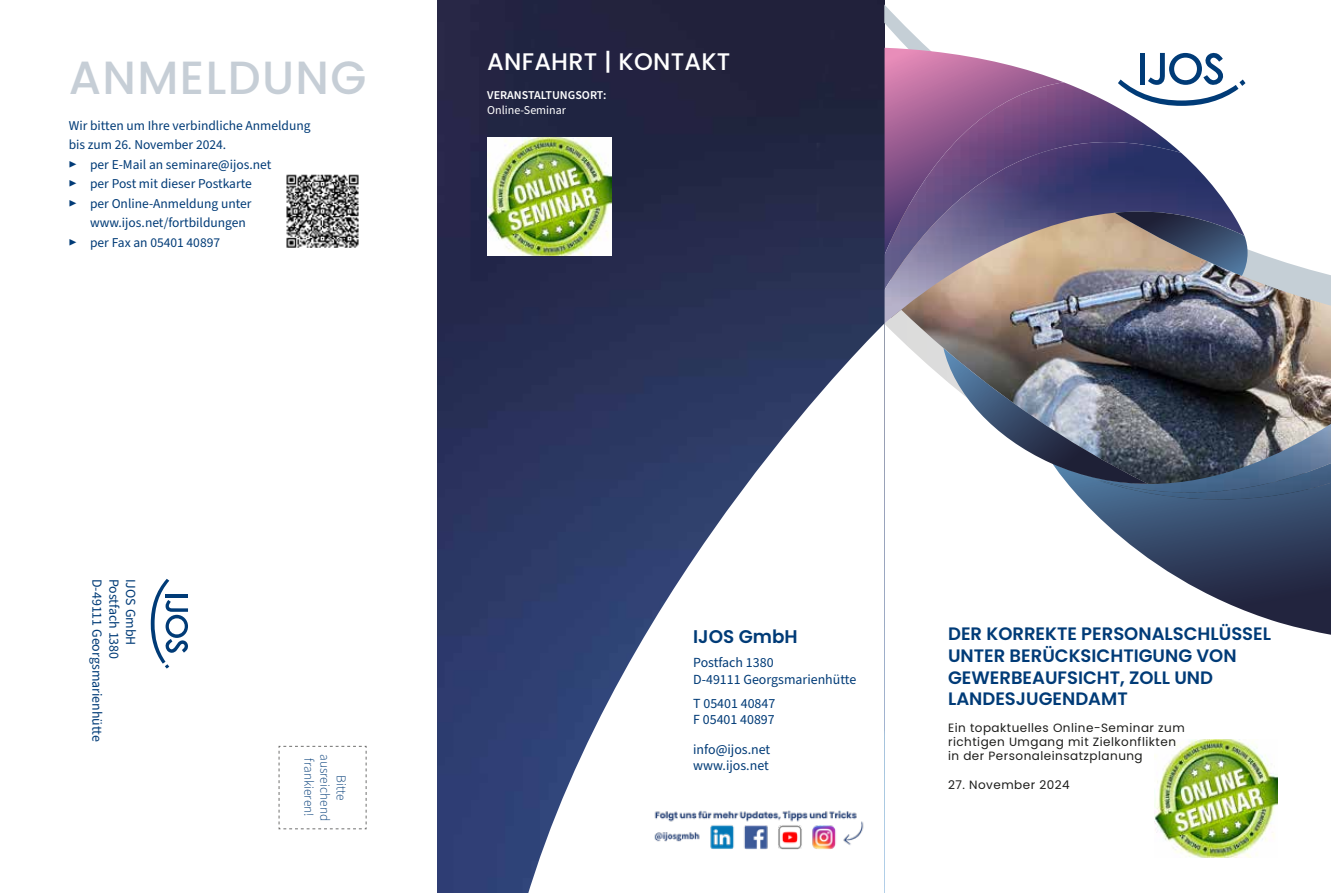
<style>
.page{position:relative;width:1331px;height:893px;background:#fff}
.page>*{position:absolute;margin:0;border:0;box-sizing:border-box;transform-origin:0 0}
.t1{font:500 46.5px "Poppins";letter-spacing:.03em;color:#c6ced6}
.t2{font:500 24px "Poppins";letter-spacing:.01em;color:#fff}
.t3{font:600 18.3px "Poppins";color:#003b77}
.t4{font:600 18px/21.6px "Poppins";color:#003b77}
.t5{font:13.95px/16.6px "Source Sans Pro";color:#003b77}
.t6{font:13.5px "Source Sans Pro";color:#003b77}
.t7{font:300 13.5px/16.2px "Source Sans Pro";color:#003b77;text-align:center}
.t8{font:12px/14.4px "Poppins";letter-spacing:.04em;color:#1d1d1b}
.t9{font:600 12px "Source Sans Pro";color:#fff}
.t10{font:12px "Source Sans Pro";color:#fff}
.s1{font-weight:300}
</style>
<div class="page">
<img style="left:438px;top:0;width:446px;height:893px">
<svg style="left:526px;top:323px;width:358px;height:570px"></svg>
<img style="left:487px;top:138px;width:124px;height:118px">
<img style="left:1154px;top:739px;width:124px;height:118px">
<svg style="left:151px;top:579px;width:37px;height:90px"></svg>
<img style="left:1148px;top:320px;width:183px;height:104px">
<svg style="left:884px;top:4px;width:447px;height:316px"></svg>
<svg style="left:884px;top:48px;width:251px;height:34px"></svg>
<img style="left:884px;top:82px;width:297px;height:60px">
<img style="left:884px;top:142px;width:360px;height:181px">
<svg style="left:1111px;top:212px;width:136px;height:64px;background:#77757d"></svg>
<svg style="left:1081px;top:499px;width:250px;height:136px"></svg>
<img style="left:1075px;top:493px;width:256px;height:6px">
<img style="left:1068px;top:424px;width:263px;height:69px">
<img style="left:884px;top:310px;width:264px;height:174px">
<svg style="left:1118px;top:52px;width:127px;height:54px"></svg>
<svg style="left:278px;top:746px;width:89px;height:84px"></svg>
<img style="left:286px;top:174px;width:73px;height:74px">
<img style="left:646px;top:798px;width:239px;height:72px">
<h1 class="t1" style="left:69px;top:51px;width:299px">ANMELDUNG</h1>
<p class="t6" style="left:69px;top:116px;width:243px">Wir bitten um Ihre verbindliche Anmeldung</p>
<p class="t6" style="left:69px;top:136px;width:159px">bis zum 26. November 2024.</p>
<p class="t6" style="left:69px;top:155px;width:204px"><span class="s1">▶</span> per E-Mail an seminare@ijos.net</p>
<p class="t6" style="left:69px;top:175px;width:184px"><span class="s1">▶</span> per Post mit dieser Postkarte</p>
<p class="t6" style="left:69px;top:194px;width:184px"><span class="s1">▶</span> per Online-Anmeldung unter</p>
<p class="t6" style="left:90px;top:214px;width:157px">www.ijos.net/fortbildungen</p>
<p class="t6" style="left:69px;top:233px;width:153px"><span class="s1">▶</span> per Fax an 05401 40897</p>
<h2 class="t2" style="left:487px;top:48px;width:245px">ANFAHRT | KONTAKT</h2>
<p class="t9" style="left:487px;top:87px;width:121px">VERANSTALTUNGSORT:</p>
<p class="t10" style="left:487px;top:102px;width:80px">Online-Seminar</p>
<p class="t5" style="left:105px;top:579px;width:165px;rotate:90deg">D-49111 Georgsmarienhütte</p>
<p class="t5" style="left:122px;top:579px;width:82px;rotate:90deg">Postfach 1380</p>
<p class="t5" style="left:139px;top:579px;width:68px;rotate:90deg">IJOS GmbH</p>
<p class="t7" style="left:349px;top:754px;width:69px;rotate:90deg">Bitte ausreichend frankieren!</p>
<h3 class="t3" style="left:693px;top:626px;width:106px">IJOS GmbH</h3>
<p class="t5" style="left:693px;top:654px;width:165px">Postfach 1380<br>D-49111 Georgsmarienhütte</p>
<p class="t5" style="left:693px;top:695px;width:84px">T 05401 40847<br>F 05401 40897</p>
<p class="t5" style="left:693px;top:741px;width:79px">info@ijos.net www.ijos.net</p>
<h3 class="t4" style="left:948px;top:623px;width:324px">DER KORREKTE PERSONALSCHLÜSSEL<br>UNTER BERÜCKSICHTIGUNG VON<br>GEWERBEAUFSICHT, ZOLL UND<br>LANDESJUGENDAMT</h3>
<p class="t8" style="left:948px;top:720px;width:238px">Ein topaktuelles Online-Seminar zum richtigen Umgang mit Zielkonflikten in der Personaleinsatzplanung</p>
<p class="t8" style="left:948px;top:778px;width:123px">27. November 2024</p>
</div>
